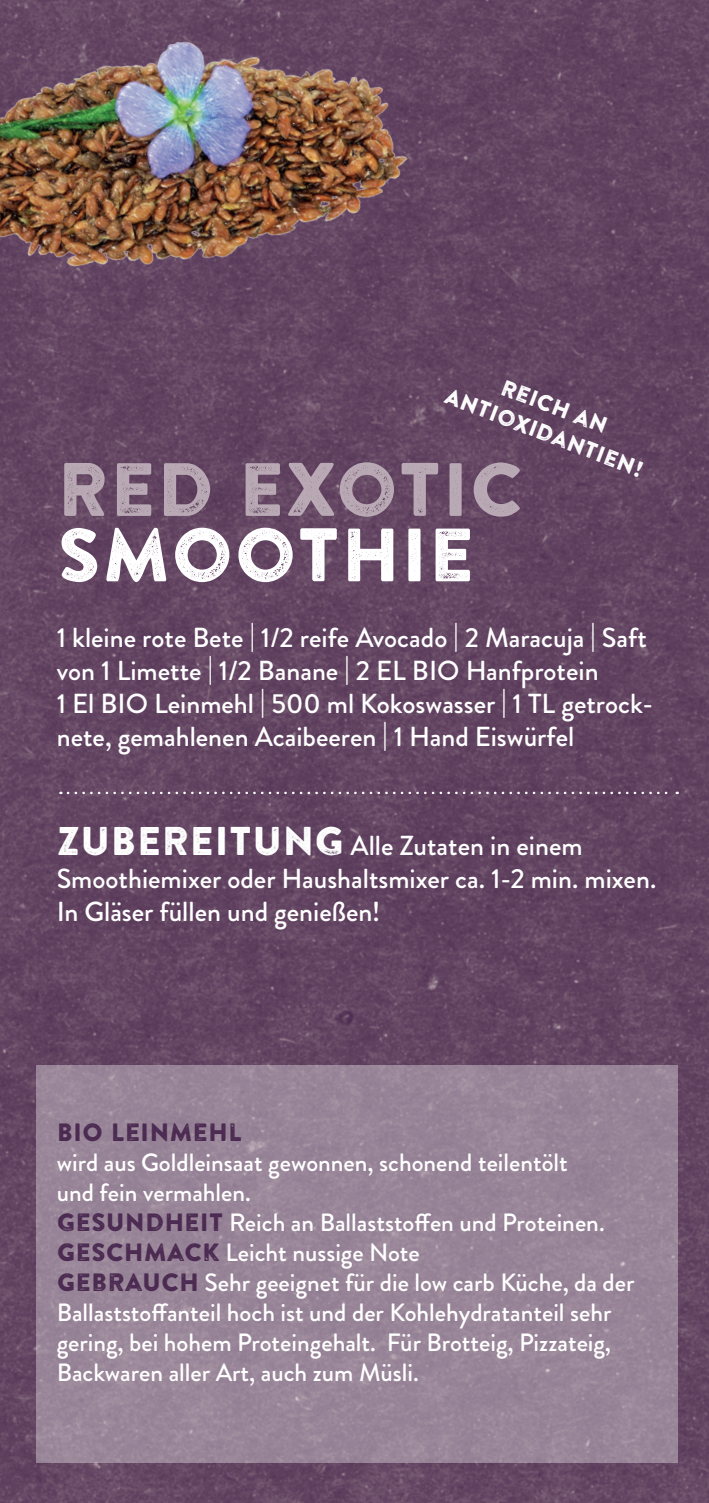
<style>
.page{position:relative;width:709px;height:1503px;background:#fff}
.page>*{position:absolute;margin:0;border:0;box-sizing:border-box;transform-origin:0 0}
.t1{font:75.25px "Brandon Printed One";color:#b9a9b4}
.t2{font:75.25px "Brandon Printed One";color:#fff}
.t3{font:500 27.5px/33px "Brandon Grotesque";color:#fff}
.t4{font:500 25px/30px "Brandon Grotesque";color:#fff}
.t5{font:25px "Brandon Printed One";color:#4b2a51}
.t6{font:22.5px/28px "Brandon Printed One";color:#fff;text-align:center}
.s1{font-family:"Brandon Printed One";font-weight:400;font-size:40px}
.s2{font-family:"Brandon Printed One";font-weight:400;color:#4b2a51}
</style>
<div class="page">
<img style="left:0;top:0;width:709px;height:1502px">
<img style="left:0;top:0;width:544px;height:325px">
<svg style="left:68px;top:791px;width:609px;height:3px;background:#836c83"></svg>
<div style="left:37px;top:1065px;width:641px;height:397px;background:#988598"></div>
<p class="t6" style="left:461px;top:355px;width:212px;rotate:21deg">REICH AN<br>ANTIOXIDANTIEN!</p>
<h1 class="t1" style="left:57px;top:442px;width:468px">RED EXOTIC</h1>
<h1 class="t2" style="left:57px;top:507px;width:420px">SMOOTHIE</h1>
<p class="t3" style="left:57px;top:622px;width:598px">1 kleine rote Bete | 1/2 reife Avocado | 2 Maracuja | Saft von 1 Limette | 1/2 Banane | 2 EL BIO Hanfprotein<br>1 El BIO Leinmehl | 500 ml Kokoswasser | 1 TL getrock&shy;nete, gemahlenen Acaibeeren | 1 Hand Eiswürfel</p>
<p class="t3" style="left:57px;top:830px;width:601px"><span class="s1">ZUBEREITUNG</span> Alle Zutaten in einem<br>Smoothiemixer oder Haushaltsmixer ca. 1-2 min. mixen.<br>In Gläser füllen und genießen!</p>
<p class="t5" style="left:57px;top:1116px;width:187px">BIO LEINMEHL</p>
<p class="t4" style="left:57px;top:1148px;width:579px">wird aus Goldleinsaat gewonnen, schonend teilentölt<br>und fein vermahlen.<br><span class="s2">GESUNDHEIT</span> Reich an Ballaststoffen und Proteinen.<br><span class="s2">GESCHMACK</span> Leicht nussige Note<br><span class="s2">GEBRAUCH</span> Sehr geeignet für die low carb Küche, da der Ballaststoffanteil hoch ist und der Kohlehydratanteil sehr gering, bei hohem Proteingehalt. Für Brotteig, Pizzateig, Backwaren aller Art, auch zum Müsli.</p>
</div>
